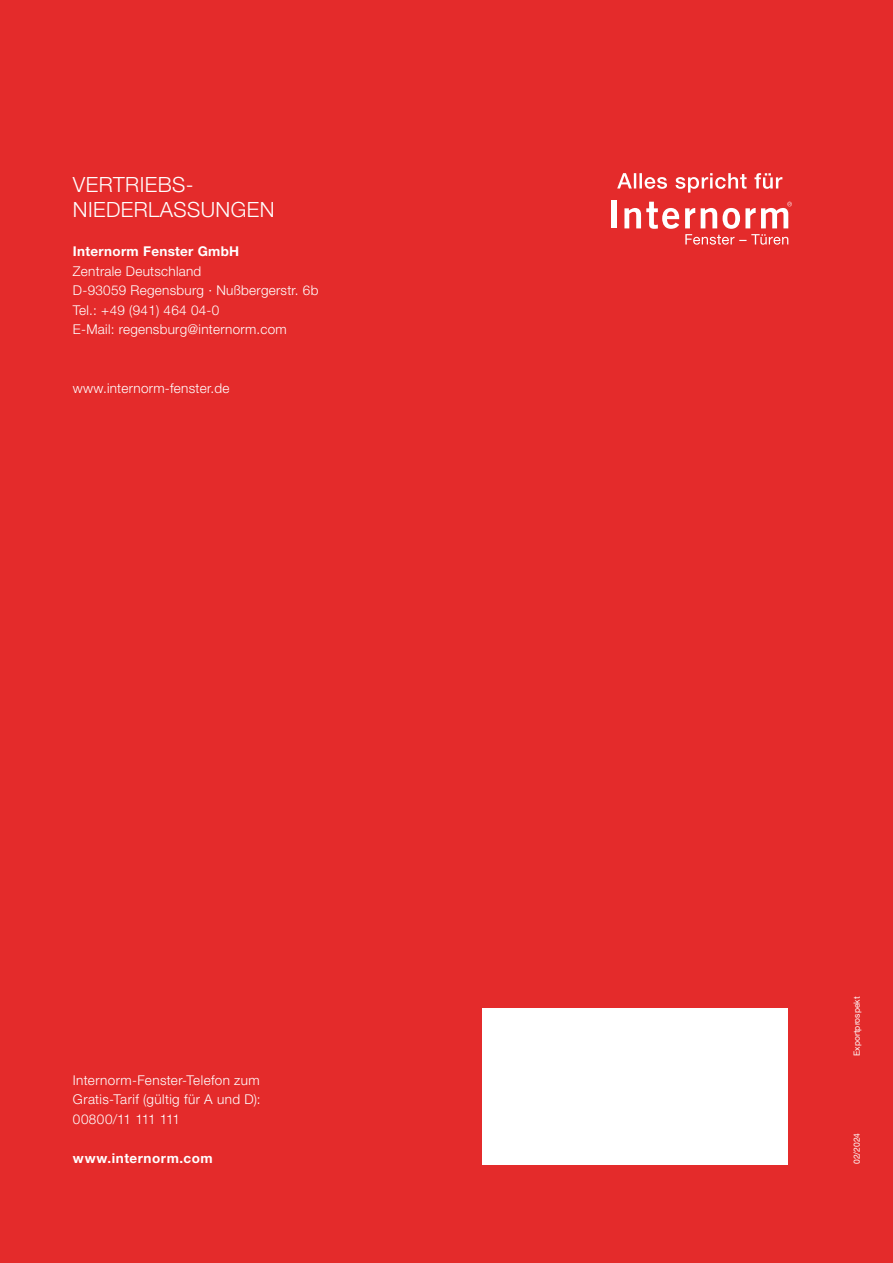
<style>
.page{position:relative;width:893px;height:1263px;background:#e42b2b}
.page>*{position:absolute;margin:0;border:0;box-sizing:border-box;transform-origin:0 0}
.t1{font:300 21px/25.5px "Helvetica Neue LT Pro";letter-spacing:.02em;color:#fff}
.t2{font:300 13.5px/19.5px "Helvetica Neue LT Pro";letter-spacing:.02em;color:#fff;text-align:justify}
.t3{font:700 13.5px "Helvetica Neue LT Pro";letter-spacing:.02em;color:#fff}
.t4{font:700 13.5px "Helvetica Neue LT Pro";letter-spacing:.04em;color:#fff}
.t5{font:8.55px "Helvetica Neue LT Pro";letter-spacing:.01em;color:#fff}
</style>
<div class="page">
<div style="left:483px;top:1008px;width:305px;height:156px;background:#fff"></div>
<div style="left:611px;top:201px;width:6px;height:27px;background:#fff"></div>
<svg style="left:624px;top:202px;width:55px;height:27px"></svg>
<svg style="left:685px;top:202px;width:107px;height:43px"></svg>
<svg style="left:617px;top:173px;width:165px;height:20px"></svg>
<h1 class="t1" style="left:73px;top:171px;width:203px">VERTRIEBS-<br>NIEDERLASSUNGEN</h1>
<p class="t3" style="left:73px;top:243px;width:168px">Internorm Fenster GmbH</p>
<p class="t2" style="left:73px;top:261px;width:247px;text-align:left">Zentrale Deutschland<br>D-93059 Regensburg · Nußbergerstr. 6b<br>Tel.: +49 (941) 464 04-0<br>E-Mail: regensburg@internorm.com</p>
<p class="t2" style="left:73px;top:378px;width:158px">www.internorm-fenster.de</p>
<p class="t2" style="left:73px;top:1070px;width:189px">Internorm-Fenster-Telefon zum Gratis-Tarif (gültig für A und D):<br>00800/11 111 111</p>
<p class="t4" style="left:73px;top:1149px;width:141px">www.internorm.com</p>
<p class="t5" style="left:851px;top:1056px;width:61px;rotate:-90deg">Exportprospekt</p>
<p class="t5" style="left:851px;top:1164px;width:33px;rotate:-90deg">02/2024</p>
</div>
